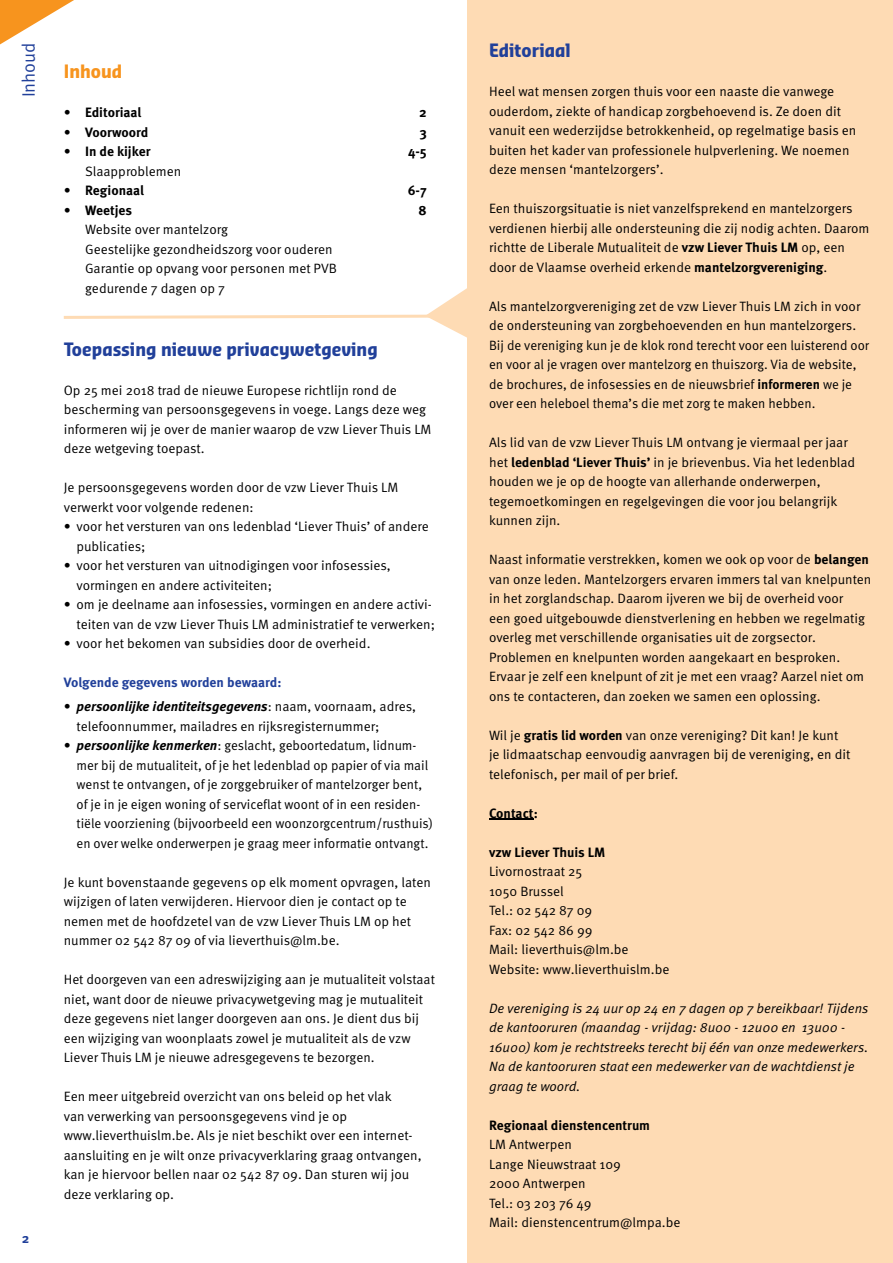
<style>
.page{position:relative;width:893px;height:1263px;background:#fff}
.page>*{position:absolute;margin:0;border:0;box-sizing:border-box;transform-origin:0 0}
.t1{font:700 18px "Sansa Con Pro";color:#21409a}
.t2{font:700 18px "Sansa Con Pro";color:#f7941e}
.t3{font:18px "Meta OT Norm";color:#21409a}
.t4{font:13.5px/19.5px "Meta OT Norm";color:#000}
.t5{font:13.5px/19.5px "Meta OT Norm Ita";color:#000}
.t6{font:700 13.5px "Meta OT";color:#000}
.t7{font:italic 700 13.5px "Meta OT";color:#000}
.t8{font:700 13.5px "Meta OT";color:#21409a}
.s1{font-family:"Meta OT Norm";font-weight:400}
.s2{font-family:"Meta OT";font-weight:700}
.s3{font-family:"Meta OT Norm";font-weight:400;font-style:normal}
.s4{font-family:"Meta OT";font-weight:700;font-style:italic}
</style>
<div class="page">
<svg style="left:64px;top:285px;width:404px;height:55px"></svg>
<div style="left:468px;top:0;width:425px;height:1263px;background:#fedbb4"></div>
<hr style="left:489px;top:819px;width:45px;height:1px;background:#000">
<svg style="left:0;top:0;width:74px;height:44px"></svg>
<h1 class="t3" style="left:18px;top:97px;width:57px;rotate:-90deg">Inhoud</h1>
<h1 class="t1" style="left:489px;top:38px;width:83px">Editoriaal</h1>
<h1 class="t2" style="left:64px;top:59px;width:60px">Inhoud</h1>
<p class="t6" style="left:64px;top:104px;width:79px"><span class="s1">•</span> Editoriaal</p>
<p class="t6" style="left:419px;top:104px;width:9px">2</p>
<p class="t6" style="left:64px;top:124px;width:86px"><span class="s1">•</span> Voorwoord</p>
<p class="t6" style="left:419px;top:124px;width:9px">3</p>
<p class="t6" style="left:64px;top:143px;width:88px"><span class="s1">•</span> In de kijker</p>
<p class="t6" style="left:408px;top:143px;width:20px">4-5</p>
<p class="t4" style="left:85px;top:162px;width:98px">Slaapproblemen</p>
<p class="t6" style="left:64px;top:182px;width:82px"><span class="s1">•</span> Regionaal</p>
<p class="t6" style="left:408px;top:182px;width:21px">6-7</p>
<p class="t6" style="left:64px;top:202px;width:70px"><span class="s1">•</span> Weetjes</p>
<p class="t6" style="left:419px;top:202px;width:10px">8</p>
<p class="t4" style="left:85px;top:220px;width:254px">Website over mantelzorg<br>Geestelijke gezondheidszorg voor ouderen<br>Garantie op opvang voor personen met PVB gedurende 7 dagen op 7</p>
<p class="t4" style="left:489px;top:82px;width:369px">Heel wat mensen zorgen thuis voor een naaste die vanwege ouderdom, ziekte of handicap zorgbehoevend is. Ze doen dit vanuit een wederzijdse betrokkenheid, op regelmatige basis en buiten het kader van professionele hulpverlening. We noemen deze mensen ‘mantelzorgers’.</p>
<p class="t4" style="left:489px;top:199px;width:382px">Een thuiszorgsituatie is niet vanzelfsprekend en mantelzorgers verdienen hierbij alle ondersteuning die zij nodig achten. Daarom richtte de Liberale Mutualiteit de <span class="s2">vzw Liever Thuis LM</span> op, een door de Vlaamse overheid erkende <span class="s2">mantelzorgvereniging</span>.</p>
<p class="t4" style="left:489px;top:296px;width:382px">Als mantelzorgvereniging zet de vzw Liever Thuis LM zich in voor de ondersteuning van zorgbehoevenden en hun mantelzorgers.<br>Bij de vereniging kun je de klok rond terecht voor een luisterend oor en voor al je vragen over mantelzorg en thuiszorg. Via de website, de brochures, de infosessies en de nieuwsbrief <span class="s2">informeren</span> we je over een heleboel thema’s die met zorg te maken hebben.</p>
<p class="t4" style="left:489px;top:433px;width:368px">Als lid van de vzw Liever Thuis LM ontvang je viermaal per jaar het <span class="s2">ledenblad ‘Liever Thuis’</span> in je brievenbus. Via het ledenblad houden we je op de hoogte van allerhande onderwerpen, tegemoetkomingen en regelgevingen die voor jou belangrijk kunnen zijn.</p>
<p class="t4" style="left:489px;top:550px;width:384px">Naast informatie verstrekken, komen we ook op voor de <span class="s2">belangen </span>van onze leden. Mantelzorgers ervaren immers tal van knelpunten in het zorglandschap. Daarom ijveren we bij de overheid voor<br>een goed uitgebouwde dienstverlening en hebben we regelmatig overleg met verschillende organisaties uit de zorgsector.<br>Problemen en knelpunten worden aangekaart en besproken.<br>Ervaar je zelf een knelpunt of zit je met een vraag? Aarzel niet om ons te contacteren, dan zoeken we samen een oplossing.</p>
<p class="t4" style="left:489px;top:725px;width:363px">Wil je <span class="s2">gratis lid worden</span> van onze vereniging? Dit kan! Je kunt je lidmaatschap eenvoudig aanvragen bij de vereniging, en dit telefonisch, per mail of per brief.</p>
<p class="t6" style="left:489px;top:804px;width:50px">Contact:</p>
<p class="t6" style="left:489px;top:843px;width:118px">vzw Liever Thuis LM</p>
<p class="t4" style="left:489px;top:862px;width:182px">Livornostraat 25<br>1050 Brussel<br>Tel.: 02 542 87 09<br>Fax: 02 542 86 99<br>Mail: lieverthuis@lm.be<br>Website: www.lieverthuislm.be</p>
<p class="t5" style="left:489px;top:998px;width:381px">De vereniging is 24 uur op 24 en 7 dagen op 7 bereikbaar! Tijdens de kantooruren (maandag - vrijdag: 8u00 - 12u00 en 13u00 - 16u00) kom je rechtstreeks terecht bij één van onze medewerkers.<br>Na de kantooruren staat een medewerker van de wachtdienst je graag te woord.</p>
<p class="t6" style="left:489px;top:1116px;width:163px">Regionaal dienstencentrum</p>
<p class="t4" style="left:489px;top:1135px;width:193px">LM Antwerpen<br>Lange Nieuwstraat 109<br>2000 Antwerpen<br>Tel.: 03 203 76 49<br>Mail: dienstencentrum@lmpa.be</p>
<h1 class="t1" style="left:64px;top:337px;width:315px">Toepassing nieuwe privacywetgeving</h1>
<p class="t4" style="left:64px;top:381px;width:369px">Op 25 mei 2018 trad de nieuwe Europese richtlijn rond de bescherming van persoonsgegevens in voege. Langs deze weg informeren wij je over de manier waarop de vzw Liever Thuis LM deze wetgeving toepast.</p>
<p class="t4" style="left:64px;top:478px;width:336px">Je persoonsgegevens worden door de vzw Liever Thuis LM verwerkt voor volgende redenen:</p>
<p class="t4" style="left:77px;top:517px;width:354px;text-indent:-13px">• voor het versturen van ons ledenblad ‘Liever Thuis’ of andere publicaties;</p>
<p class="t4" style="left:77px;top:556px;width:316px;text-indent:-13px">• voor het versturen van uitnodigingen voor infosessies, vormingen en andere activiteiten;</p>
<p class="t4" style="left:64px;top:595px;width:373px;text-align:right">• om je deelname aan infosessies, vormingen en andere activi&shy;teiten van de vzw Liever Thuis LM administratief te verwerken;</p>
<p class="t4" style="left:64px;top:634px;width:308px">• voor het bekomen van subsidies door de overheid.</p>
<p class="t8" style="left:64px;top:674px;width:219px">Volgende gegevens worden bewaard:</p>
<p class="t7" style="left:64px;top:698px;width:354px"><span class="s3">•</span> persoonlijke identiteitsgegevens<span class="s3">: naam, voornaam, adres,</span></p>
<p class="t4" style="left:77px;top:716px;width:304px">telefoonnummer, mailadres en rijksregisternummer;</p>
<p class="t4" style="left:77px;top:736px;width:358px;text-indent:-13px">• <span class="s4">persoonlijke kenmerken</span>: geslacht, geboortedatum, lidnum&shy;mer bij de mutualiteit, of je het ledenblad op papier of via mail wenst te ontvangen, of je zorggebruiker of mantelzorger bent, of je in je eigen woning of serviceflat woont of in een residen&shy;tiële voorziening (bijvoorbeeld een woonzorgcentrum/rusthuis) en over welke onderwerpen je graag meer informatie ontvangt.</p>
<p class="t4" style="left:64px;top:872px;width:369px">Je kunt bovenstaande gegevens op elk moment opvragen, laten wijzigen of laten verwijderen. Hiervoor dien je contact op te nemen met de hoofdzetel van de vzw Liever Thuis LM op het nummer 02 542 87 09 of via lieverthuis@lm.be.</p>
<p class="t4" style="left:64px;top:970px;width:373px">Het doorgeven van een adreswijziging aan je mutualiteit volstaat niet, want door de nieuwe privacywetgeving mag je mutualiteit deze gegevens niet langer doorgeven aan ons. Je dient dus bij een wijziging van woonplaats zowel je mutualiteit als de vzw Liever Thuis LM je nieuwe adresgegevens te bezorgen.</p>
<p class="t4" style="left:64px;top:1087px;width:359px">Een meer uitgebreid overzicht van ons beleid op het vlak<br>van verwerking van persoonsgegevens vind je op www.lieverthuislm.be. Als je niet beschikt over een internet&shy;aansluiting en je wilt onze privacyverklaring graag ontvangen, kan je hiervoor bellen naar 02 542 87 09. Dan sturen wij jou deze verklaring op.</p>
<p class="t8" style="left:22px;top:1230px;width:9px">2</p>
</div>
